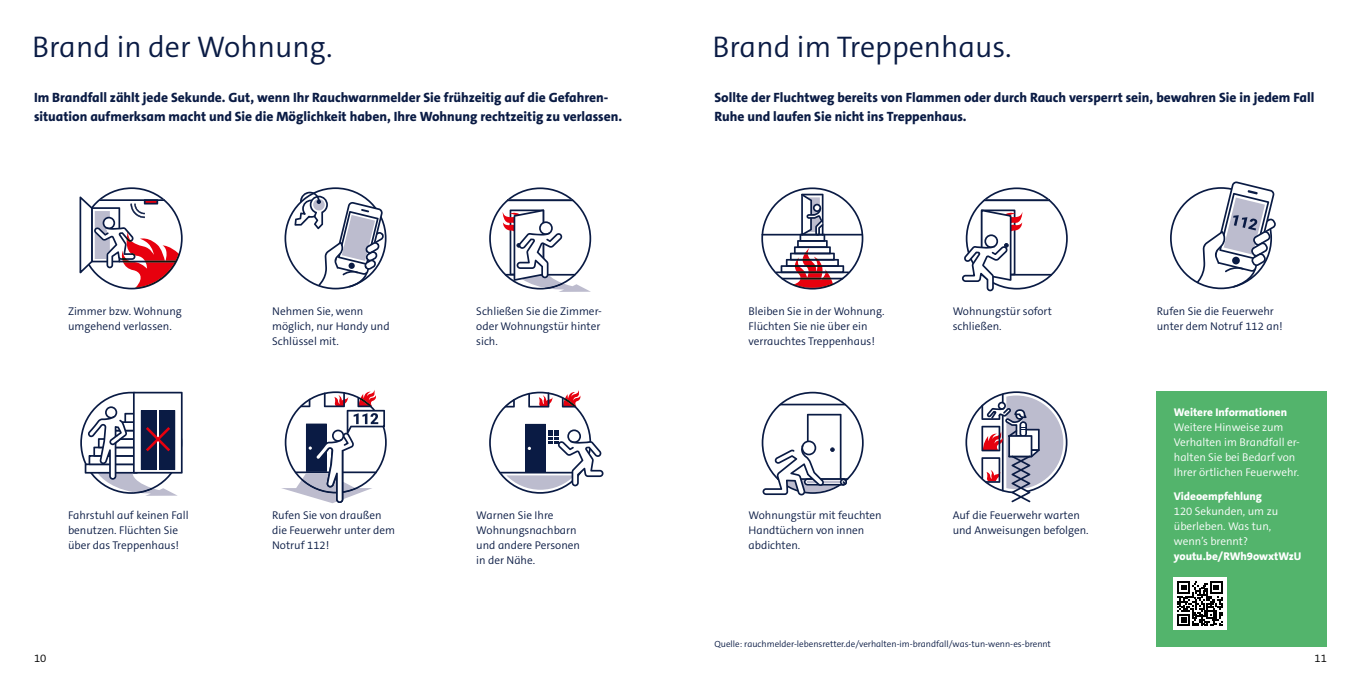
<style>
.page{position:relative;width:1361px;height:681px;background:#fff}
.page>*{position:absolute;margin:0;border:0;box-sizing:border-box;transform-origin:0 0}
.t1{font:30px "The Sansfor Ista Sm Lt";color:#0a1b44}
.t2{font:800 13.5px/18.9px "The Sansfor Ista";color:#0a1b44}
.t3{font:11.25px/14.9px "The Sansfor Ista Sm Lt";color:#0a1b44}
.t4{font:11.25px/14.9px "The Sansfor Ista Sm Lt";color:#fff}
.t5{font:800 11.25px "The Sansfor Ista";color:#fff}
.t6{font:11.25px "The Sansfor Ista Sm Lt";color:#000}
.t7{font:9px "The Sansfor Ista Sm Lt";color:#0a1b44}
</style>
<div class="page">
<svg style="left:80px;top:187px;width:103px;height:102px"></svg>
<svg style="left:284px;top:187px;width:102px;height:102px"></svg>
<svg style="left:489px;top:187px;width:102px;height:105px"></svg>
<svg style="left:80px;top:391px;width:103px;height:104px"></svg>
<svg style="left:281px;top:390px;width:106px;height:113px"></svg>
<svg style="left:489px;top:390px;width:114px;height:103px"></svg>
<svg style="left:761px;top:187px;width:102px;height:102px"></svg>
<svg style="left:961px;top:187px;width:107px;height:105px"></svg>
<svg style="left:1170px;top:181px;width:106px;height:108px"></svg>
<svg style="left:761px;top:391px;width:102px;height:104px"></svg>
<svg style="left:965px;top:391px;width:102px;height:111px"></svg>
<div style="left:1157px;top:391px;width:170px;height:255px;background:#53b46c"></div>
<svg style="left:1174px;top:577px;width:52px;height:52px"></svg>
<svg style="left:1177px;top:581px;width:45px;height:45px;background:#6c6c6c"></svg>
<h1 class="t1" style="left:32px;top:27px;width:302px">Brand in der Wohnung.</h1>
<p class="t2" style="left:34px;top:88px;width:590px">Im Brandfall zählt jede Sekunde. Gut, wenn Ihr Rauchwarnmelder Sie frühzeitig auf die Gefahren&shy;situation aufmerksam macht und Sie die Möglichkeit haben, Ihre Wohnung rechtzeitig zu verlassen.</p>
<h1 class="t1" style="left:712px;top:27px;width:301px">Brand im Treppenhaus.</h1>
<p class="t2" style="left:714px;top:88px;width:601px">Sollte der Fluchtweg bereits von Flammen oder durch Rauch versperrt sein, bewahren Sie in jedem Fall<br>Ruhe und laufen Sie nicht ins Treppenhaus.</p>
<p class="t3" style="left:272px;top:303px;width:119px">Nehmen Sie, wenn möglich, nur Handy und<br>Schlüssel mit.</p>
<p class="t3" style="left:952px;top:303px;width:101px">Wohnungstür sofort schließen.</p>
<p class="t3" style="left:476px;top:303px;width:127px">Schließen Sie die Zimmer&shy;oder Wohnungstür hinter sich.</p>
<p class="t3" style="left:1157px;top:303px;width:127px">Rufen Sie die Feuerwehr unter dem Notruf 112 an!</p>
<p class="t3" style="left:68px;top:303px;width:115px">Zimmer bzw. Wohnung umgehend verlassen.</p>
<p class="t3" style="left:748px;top:303px;width:138px">Bleiben Sie in der Wohnung.<br>Flüchten Sie nie über ein verrauchtes Treppenhaus!</p>
<p class="t3" style="left:68px;top:507px;width:122px">Fahrstuhl auf keinen Fall benutzen. Flüchten Sie über das Treppenhaus!</p>
<p class="t3" style="left:748px;top:507px;width:135px">Wohnungstür mit feuchten<br>Handtüchern von innen abdichten.</p>
<p class="t3" style="left:272px;top:507px;width:124px">Rufen Sie von draußen die Feuerwehr unter dem<br>Notruf 112!</p>
<p class="t3" style="left:952px;top:507px;width:138px">Auf die Feuerwehr warten und Anweisungen befolgen.</p>
<p class="t3" style="left:476px;top:507px;width:105px">Warnen Sie Ihre<br>Wohnungsnachbarn und andere Personen in der Nähe.</p>
<p class="t7" style="left:714px;top:637px;width:338px">Quelle: rauchmelder-lebensretter.de/verhalten-im-brandfall/was-tun-wenn-es-brennt</p>
<p class="t5" style="left:1174px;top:405px;width:115px">Weitere Informationen</p>
<p class="t4" style="left:1174px;top:420px;width:128px">Weitere Hinweise zum<br>Verhalten im Brandfall er&shy;halten Sie bei Bedarf von<br>Ihrer örtlichen Feuerwehr.</p>
<p class="t5" style="left:1174px;top:489px;width:90px">Videoempfehlung</p>
<p class="t4" style="left:1174px;top:504px;width:106px">120 Sekunden, um zu überleben. Was tun, wenn’s brennt?</p>
<p class="t5" style="left:1174px;top:548px;width:129px">youtu.be/RWh9owxtWzU</p>
<p class="t6" style="left:34px;top:650px;width:14px">10</p>
<p class="t6" style="left:1314px;top:650px;width:14px">11</p>
</div>
